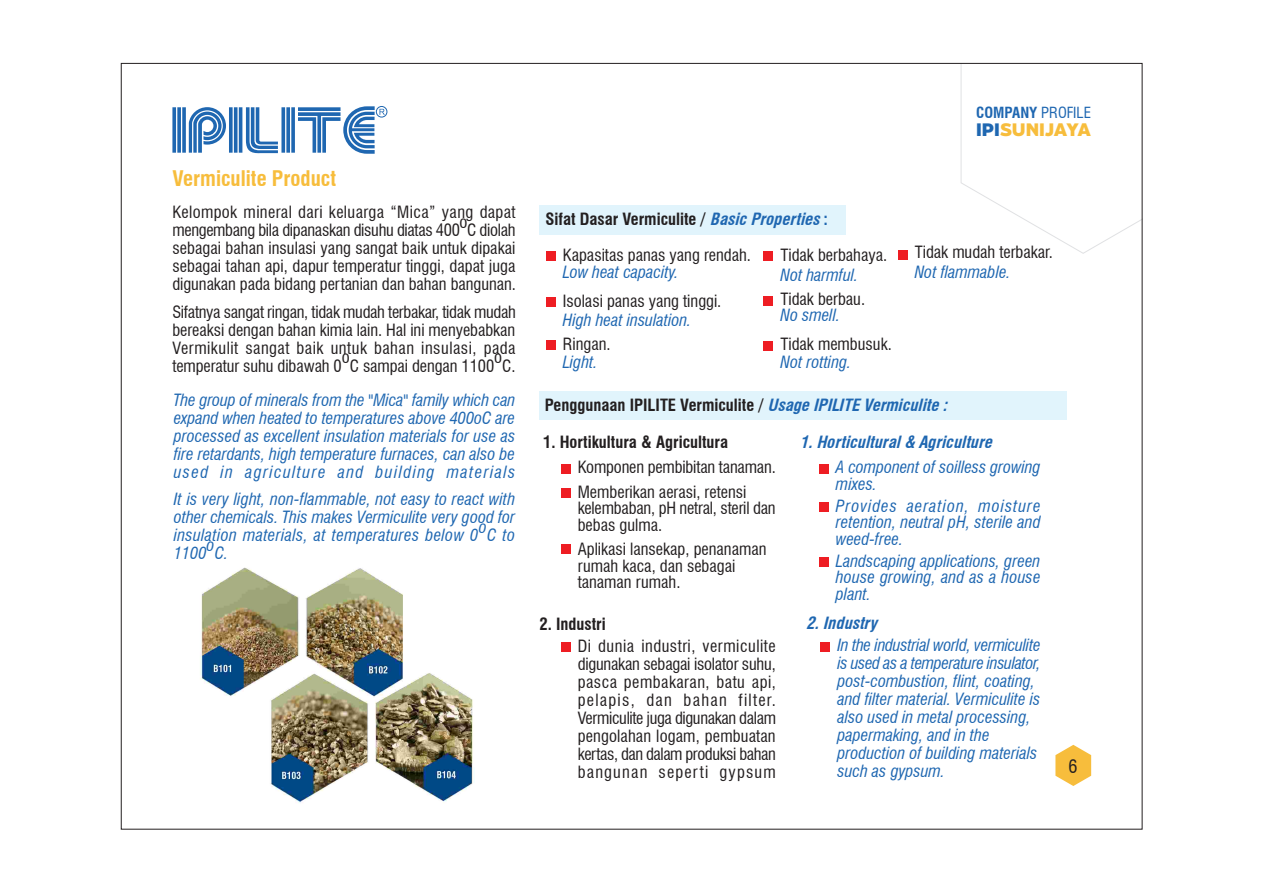
<style>
.page{position:relative;width:1262px;height:893px;background:#fff}
.page>*{position:absolute;margin:0;border:0;box-sizing:border-box;transform-origin:0 0}
.t1{font:700 condensed 21px "Swiss 721 BT";color:#f7bd3c}
.t2{font:18px "Kepler 296";color:#f7bd3c}
.t3{font:condensed 18px "Swiss 721 BT";color:#231f20}
.t4{font:condensed 16.5px/18px "Swiss 721 BT";color:#231f20}
.t5{font:italic condensed 16.5px/18px "Swiss 721 BT";color:#1f67b1;text-align:justify}
.t6{font:700 condensed 16.5px "Swiss 721 BT";color:#231f20}
.t7{font:condensed 16.5px/18px "Swiss 721 BT";letter-spacing:-.02em;color:#231f20}
.t8{font:italic 700 condensed 16.5px "Swiss 721 BT";color:#1f67b1}
.t9{font:700 condensed 15px "Swiss 721 BT";color:#1f67b1}
.s1{font-weight:400}
.s2{color:#1f67b1}
.s3{font-weight:700}
.s4{font-weight:700;font-style:italic;color:#1f67b1}
.s5{font-weight:700;color:#1f67b1}
.s6{font-style:italic;color:#1f67b1}
</style>
<div class="page">
<img style="left:184px;top:567px;width:304px;height:263px">
<svg style="left:960px;top:65px;width:180px;height:189px"></svg>
<svg style="left:1055px;top:744px;width:36px;height:42px"></svg>
<div style="left:376px;top:106px;width:11px;height:11px;border:1px solid #1f67b1;border-radius:50%"></div>
<svg style="left:172px;top:106px;width:213px;height:48px"></svg>
<div style="left:539px;top:205px;width:307px;height:29px;background:#e1f4fc"></div>
<div style="left:546px;top:252px;width:9px;height:9px;background:#ee1d23"></div>
<div style="left:546px;top:297px;width:9px;height:9px;background:#ee1d23"></div>
<div style="left:898px;top:250px;width:9px;height:9px;background:#ee1d23"></div>
<div style="left:764px;top:252px;width:9px;height:9px;background:#ee1d23"></div>
<div style="left:764px;top:297px;width:9px;height:9px;background:#ee1d23"></div>
<div style="left:546px;top:340px;width:9px;height:9px;background:#ee1d23"></div>
<div style="left:764px;top:341px;width:9px;height:9px;background:#ee1d23"></div>
<div style="left:539px;top:391px;width:528px;height:29px;background:#e1f4fc"></div>
<div style="left:561px;top:464px;width:9px;height:9px;background:#ee1d23"></div>
<div style="left:561px;top:488px;width:9px;height:9px;background:#ee1d23"></div>
<div style="left:819px;top:464px;width:9px;height:9px;background:#ee1d23"></div>
<div style="left:819px;top:502px;width:9px;height:9px;background:#ee1d23"></div>
<div style="left:561px;top:544px;width:9px;height:9px;background:#ee1d23"></div>
<div style="left:819px;top:557px;width:9px;height:9px;background:#ee1d23"></div>
<div style="left:561px;top:642px;width:9px;height:9px;background:#ee1d23"></div>
<div style="left:821px;top:643px;width:9px;height:9px;background:#ee1d23"></div>
<p class="t1" style="left:172px;top:166px;width:165px">Vermiculite Product</p>
<p class="t7" style="left:172px;top:203px;width:345px">Kelompok mineral dari keluarga “Mica” yang dapat mengembang bila dipanaskan disuhu diatas 400 C diolah</p>
<p class="t4" style="left:172px;top:209px;width:344px;line-height:26.5px;text-indent:287px">o sebagai bahan insulasi yang sangat baik untuk dipakai</p>
<p class="t4" style="left:172px;top:257px;width:345px">sebagai tahan api, dapur temperatur tinggi, dapat juga digunakan pada bidang pertanian dan bahan bangunan.</p>
<p class="t4" style="left:172px;top:303px;width:345px;text-align:justify">Sifatnya sangat ringan, tidak mudah terbakar, tidak mudah bereaksi dengan bahan kimia lain. Hal ini menyebabkan Vermikulit sangat baik untuk bahan insulasi, pada temperatur suhu dibawah 0</p>
<p class="t4" style="left:342px;top:348px;width:9px">o</p>
<p class="t4" style="left:494px;top:348px;width:9px">o</p>
<p class="t4" style="left:502px;top:357px;width:15px">C.</p>
<p class="t5" style="left:174px;top:390px;width:343px">The group of minerals from the "Mica" family which can expand when heated to temperatures above 400oC are processed as excellent insulation materials for use as fire retardants, high temperature furnaces, can also be used in agriculture and building materials</p>
<p class="t5" style="left:174px;top:490px;width:343px">It is very light, non-flammable, not easy to react with other chemicals. This makes Vermiculite very good for insulation materials, at temperatures below 0</p>
<p class="t4" style="left:350px;top:357px;width:146px">C sampai dengan 1100</p>
<p class="t5" style="left:479px;top:517px;width:10px">o</p>
<p class="t5" style="left:487px;top:526px;width:30px">C to</p>
<p class="t5" style="left:207px;top:535px;width:10px">o</p>
<p class="t5" style="left:215px;top:544px;width:15px">C.</p>
<p class="t5" style="left:174px;top:544px;width:34px">1100</p>
<p class="t9" style="left:976px;top:104px;width:116px">COMPANY <span class="s1">PROFILE</span></p>
<p class="t2" style="left:976px;top:117px;width:116px"><span class="s2">IPI</span>SUNIJAYA</p>
<p class="t4" style="left:563px;top:202px;width:267px;line-height:35.5px;text-indent:-17px"><span class="s3">Sifat Dasar Vermiculite /</span> <span class="s4">BasicProperties</span><span class="s5">:<br></span>Kapasitas panas yang rendah.</p>
<p class="t5" style="left:563px;top:263px;width:117px">Low heat capacity.</p>
<p class="t4" style="left:563px;top:292px;width:160px">Isolasi panas yang tinggi.</p>
<p class="t5" style="left:563px;top:311px;width:130px">High heat insulation.</p>
<p class="t4" style="left:780px;top:246px;width:108px">Tidak berbahaya.</p>
<p class="t5" style="left:780px;top:266px;width:79px">Not harmful.</p>
<p class="t4" style="left:780px;top:289px;width:86px">Tidak berbau.</p>
<p class="t5" style="left:780px;top:306px;width:61px">No smell.</p>
<p class="t4" style="left:914px;top:243px;width:140px">Tidak mudah terbakar.</p>
<p class="t5" style="left:914px;top:262px;width:97px">Not flammable.</p>
<p class="t4" style="left:563px;top:334px;width:49px">Ringan.</p>
<p class="t5" style="left:563px;top:353px;width:36px">Light.</p>
<p class="t4" style="left:780px;top:335px;width:113px">Tidak membusuk.</p>
<p class="t5" style="left:780px;top:353px;width:72px">Not rotting.</p>
<p class="t6" style="left:545px;top:394px;width:408px">Penggunaan IPILITE Vermiculite / <span class="s6">UsageIPILITEVermiculite:</span></p>
<p class="t6" style="left:543px;top:431px;width:186px">1. Hortikultura &amp; Agricultura</p>
<p class="t4" style="left:578px;top:455px;width:200px;line-height:24.5px">Komponen pembibitan tanaman.<br>Memberikan aerasi, retensi</p>
<p class="t4" style="left:578px;top:500px;width:199px;line-height:16.5px">kelembaban, pH netral, steril dan bebas gulma.</p>
<p class="t8" style="left:800px;top:431px;width:198px">1.Horticultural&amp; Agriculture</p>
<p class="t5" style="left:836px;top:459px;width:206px;line-height:16.5px">A component of soilless growing mixes.</p>
<p class="t5" style="left:836px;top:497px;width:206px;line-height:16.5px">Provides aeration, moisture retention, neutral pH, sterile and weed-free.</p>
<p class="t4" style="left:578px;top:541px;width:190px;line-height:16.5px">Aplikasi lansekap, penanaman rumah kaca, dan sebagai tanaman rumah.</p>
<p class="t5" style="left:836px;top:552px;width:206px;line-height:16.5px">Landscaping applications, green house growing, and as a house plant.</p>
<p class="t8" style="left:806px;top:613px;width:77px">2.Industry</p>
<p class="t6" style="left:539px;top:614px;width:68px">2. Industri</p>
<p class="t4" style="left:578px;top:637px;width:200px;text-align:justify">Di dunia industri, vermiculite digunakan sebagai isolator suhu, pasca pembakaran, batu api, pelapis, dan bahan filter.<br>Vermiculite juga digunakan dalam pengolahan logam, pembuatan kertas, dan dalam produksi bahan bangunan seperti gypsum</p>
<p class="t5" style="left:837px;top:635px;width:205px;text-align:left">In the industrial world, vermiculite is used as a temperature insulator, post-combustion, flint, coating, and filter material. Vermiculite is also used in metal processing, papermaking, and in the production of building materials such as gypsum.</p>
<p class="t3" style="left:1068px;top:755px;width:10px">6</p>
</div>
